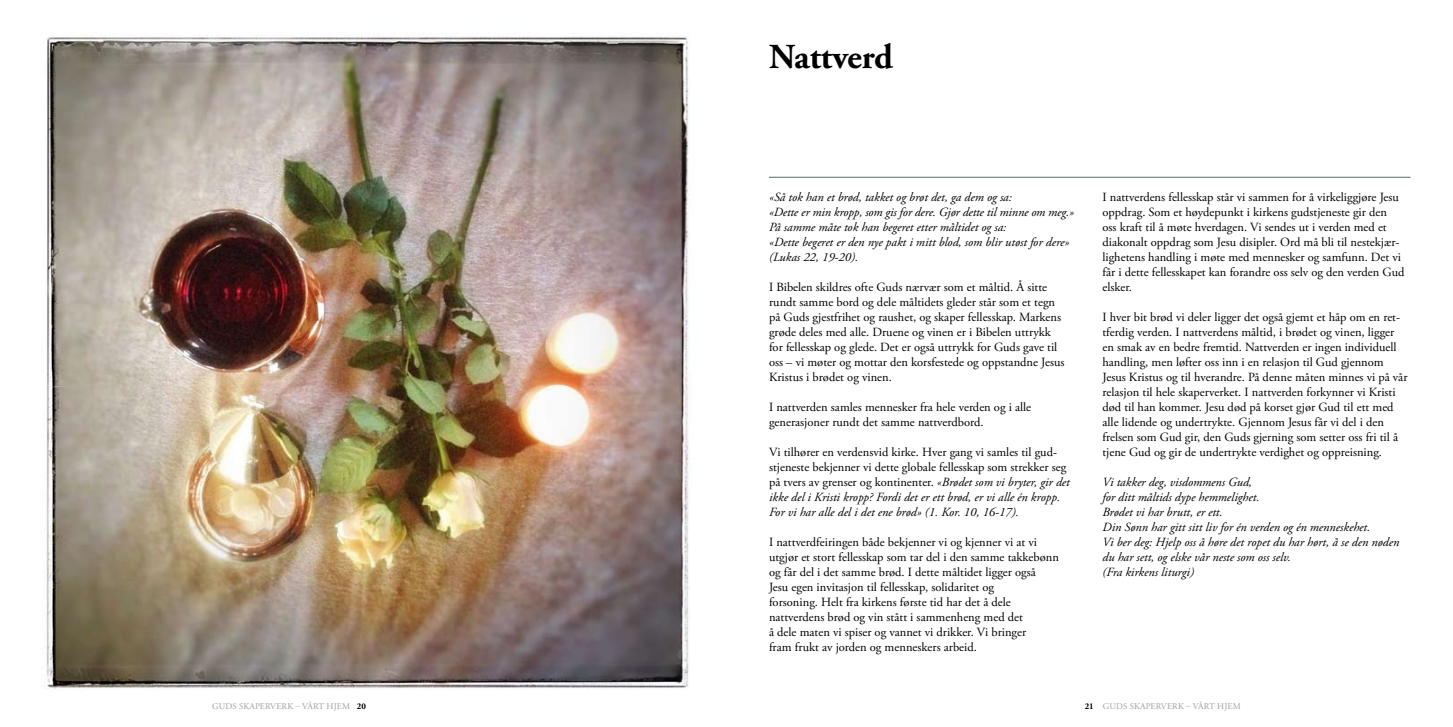
<style>
.page{position:relative;width:1453px;height:727px;background:#fff}
.page>*{position:absolute;margin:0;border:0;box-sizing:border-box;transform-origin:0 0}
.t1{font:700 35px "Adobe Garamond Pro";color:#000}
.t2{font:12.5px/15px "Adobe Garamond Pro";color:#000}
.t3{font:italic 12.5px/15px "Adobe Garamond Pro";color:#000}
.t4{font:8.75px "Adobe Garamond Pro";letter-spacing:.015em;color:#9c9d9f}
.s1{font-style:italic}
.s2{font-weight:700;color:#000}
</style>
<div class="page">
<hr style="left:769px;top:177px;width:641px;height:1px;background:#718d81">
<img style="left:46px;top:37px;width:644px;height:652px">
<h1 class="t1" style="left:769px;top:36px;width:125px">Nattverd</h1>
<p class="t3" style="left:769px;top:189px;width:307px">«Så tok han et brød, takket og brøt det, ga dem og sa:<br>«Dette er min kropp, som gis for dere. Gjør dette til minne om meg.» På samme måte tok han begeret etter måltidet og sa:<br>«Dette begeret er den nye pakt i mitt blod, som blir utøst for dere» (Lukas 22, 19-20).</p>
<p class="t2" style="left:769px;top:279px;width:297px">I Bibelen skildres ofte Guds nærvær som et måltid. Å sitte rundt samme bord og dele måltidets gleder står som et tegn på Guds gjestfrihet og raushet, og skaper fellesskap. Markens grøde deles med alle. Druene og vinen er i Bibelen uttrykk for fellesskap og glede. Det er også uttrykk for Guds gave til oss – vi møter og mottar den korsfestede og oppstandne Jesus Kristus i brødet og vinen.</p>
<p class="t2" style="left:769px;top:399px;width:264px">I nattverden samles mennesker fra hele verden og i alle generasjoner rundt det samme nattverdbord.</p>
<p class="t2" style="left:769px;top:444px;width:302px">Vi tilhører en verdensvid kirke. Hver gang vi samles til gud&shy;stjeneste bekjenner vi dette globale fellesskap som strekker seg på tvers av grenser og kontinenter. <span class="s1">«Brødet som vi bryter, gir det ikke del i Kristi kropp? Fordi det er ett brød, er vi alle én kropp.<br>For vi har alle del i det ene brød» (1. Kor. 10, 16-17).</span></p>
<p class="t2" style="left:769px;top:534px;width:291px">I nattverdfeiringen både bekjenner vi og kjenner vi at vi utgjør et stort fellesskap som tar del i den samme takkebønn og får del i det samme brød. I dette måltidet ligger også<br>Jesu egen invitasjon til fellesskap, solidaritet og<br>forsoning. Helt fra kirkens første tid har det å dele nattverdens brød og vin stått i sammenheng med det<br>å dele maten vi spiser og vannet vi drikker. Vi bringer<br>fram frukt av jorden og menneskers arbeid.</p>
<p class="t2" style="left:1102px;top:189px;width:303px">I nattverdens fellesskap står vi sammen for å virkeliggjøre Jesu oppdrag. Som et høydepunkt i kirkens gudstjeneste gir den<br>oss kraft til å møte hverdagen. Vi sendes ut i verden med et diakonalt oppdrag som Jesu disipler. Ord må bli til nestekjær&shy;lighetens handling i møte med mennesker og samfunn. Det vi får i dette fellesskapet kan forandre oss selv og den verden Gud elsker.</p>
<p class="t2" style="left:1102px;top:309px;width:307px">I hver bit brød vi deler ligger det også gjemt et håp om en ret&shy;tferdig verden. I nattverdens måltid, i brødet og vinen, ligger en smak av en bedre fremtid. Nattverden er ingen individuell handling, men løfter oss inn i en relasjon til Gud gjennom Jesus Kristus og til hverandre. På denne måten minnes vi på vår relasjon til hele skaperverket. I nattverden forkynner vi Kristi død til han kommer. Jesu død på korset gjør Gud til ett med alle lidende og undertrykte. Gjennom Jesus får vi del i den frelsen som Gud gir, den Guds gjerning som setter oss fri til å tjene Gud og gir de undertrykte verdighet og oppreisning.</p>
<p class="t3" style="left:1102px;top:474px;width:298px">Vi takker deg, visdommens Gud,<br>for ditt måltids dype hemmelighet.<br>Brødet vi har brutt, er ett.<br>Din Sønn har gitt sitt liv for én verden og én menneskehet.<br>Vi ber deg: Hjelp oss å høre det ropet du har hørt, å se den nøden du har sett, og elske vår neste som oss selv.<br>(Fra kirkens liturgi)</p>
<p class="t4" style="left:212px;top:700px;width:155px">Guds skaperverk – vårt hjem <span class="s2">20</span></p>
<p class="t4" style="left:1085px;top:700px;width:157px"><span class="s2">21</span> Guds skaperverk – vårt hjem</p>
</div>
